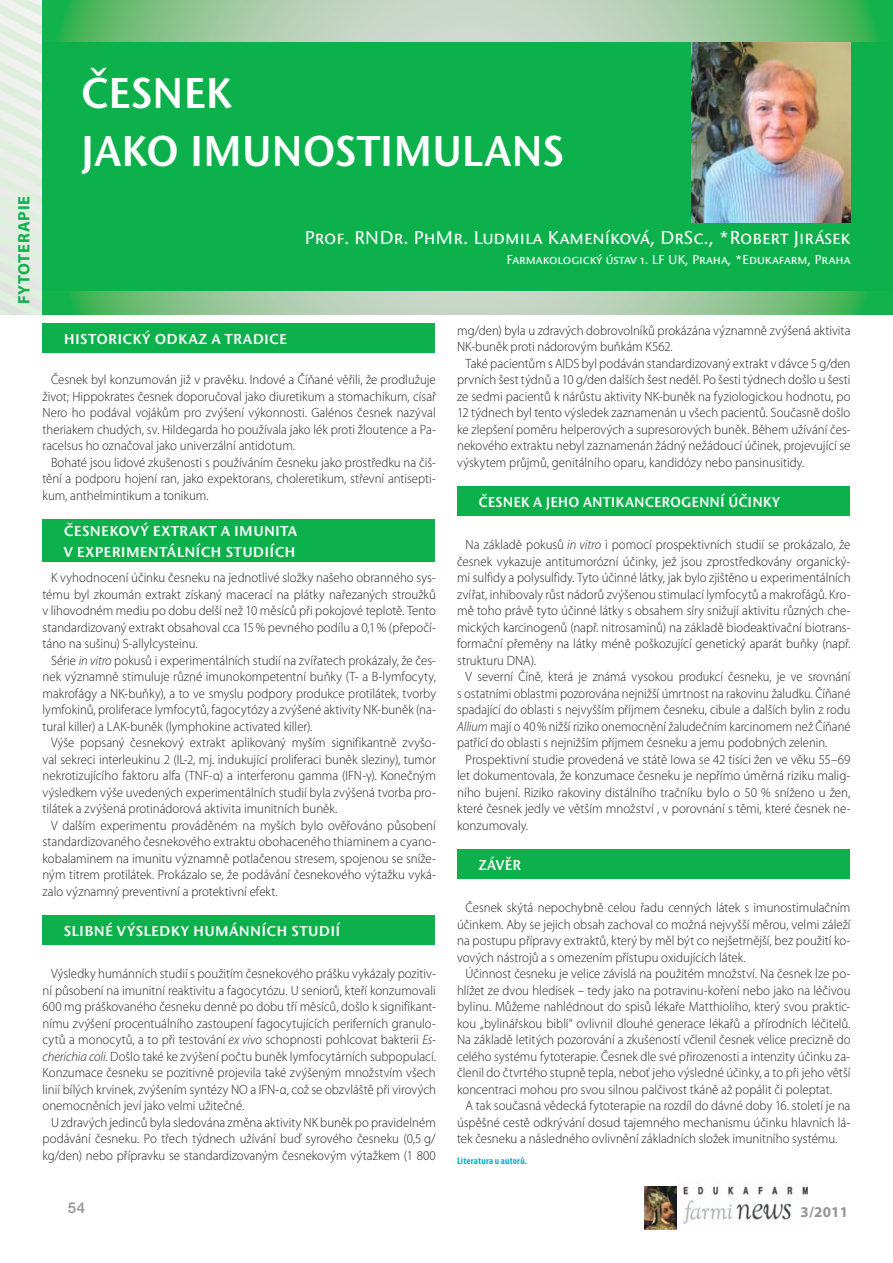
<style>
.page{position:relative;width:893px;height:1263px;background:#fff}
.page>*{position:absolute;margin:0;border:0;box-sizing:border-box;transform-origin:0 0}
.t1{font:45px/58.5px "Stone Sans Itc SCTCE Semi";letter-spacing:-.005em;color:#fff;scale:.95 1}
.t2{font:500 19.5px "Stone Sans Itc SCTCE";color:#fff}
.t3{font:700 16.5px "Myriad Pro";letter-spacing:.05em;color:#0cb14b}
.t4{font:15px/21px "Stone Sans Itc SCTCE Semi";letter-spacing:.02em;color:#fff}
.t5{font:15px "Stone Sans Itc SCTCE Semi";letter-spacing:.02em;color:#fff;scale:.95 1}
.t6{font:700 15px "Myriad Pro";color:#969394}
.t7{font:500 15px "Helvetica Neue LT Pro";color:#939598}
.t8{font:300 13.5px/16.5px "Myriad Pro";color:#231f20;text-align:justify;scale:.95 1}
.t9{font:300 13.5px/16.5px "Myriad Pro";color:#231f20;text-align:justify;scale:.93 1}
.t10{font:300 13.5px/16.5px "Myriad Pro";color:#231f20;text-align:justify;scale:.96 1}
.t11{font:500 13.5px "Stone Sans Itc SCTCE";color:#fff}
.t12{font:700 condensed 9.75px "Myriad Pro";letter-spacing:.02em;color:#00b2c7}
.s1{font-style:italic}
</style>
<div class="page">
<svg style="left:0;top:0;width:43px;height:315px;background:#e0ece0"></svg>
<svg style="left:43px;top:0;width:850px;height:315px;background:#95c89b"></svg>
<div style="left:43px;top:43px;width:850px;height:248px;background:#0cb14b"></div>
<div style="left:43px;top:323px;width:392px;height:30px;background:#0cb14b"></div>
<div style="left:43px;top:519px;width:392px;height:43px;background:#0cb14b"></div>
<div style="left:43px;top:915px;width:392px;height:30px;background:#0cb14b"></div>
<div style="left:457px;top:486px;width:393px;height:30px;background:#0cb14b"></div>
<div style="left:457px;top:849px;width:393px;height:30px;background:#0cb14b"></div>
<img style="left:692px;top:43px;width:158px;height:179px">
<img style="left:676px;top:1186px;width:132px;height:39px">
<img style="left:645px;top:1187px;width:31px;height:42px">
<p class="t3" style="left:18px;top:304px;width:110px;rotate:-90deg">FYTOTERAPIE</p>
<h1 class="t1" style="left:81px;top:63px;width:510px">ČESNEK<br>JAKO IMUNOSTIMULANS</h1>
<h2 class="t2" style="left:305px;top:226px;width:547px">Prof. RNDr. PhMr. Ludmila Kameníková, DrSc., *Robert Jirásek</h2>
<p class="t11" style="left:506px;top:251px;width:346px">Farmakologický ústav 1. LF UK, Praha, *Edukafarm, Praha</p>
<p class="t4" style="left:64px;top:328px;width:225px">HISTORICKÝ ODKAZ A TRADICE</p>
<p class="t8" style="left:43px;top:373px;width:416px;text-indent:9px">Česnek byl konzumován již v pravěku. Indové a Číňané věřili, že prodlužuje život; Hippokrates česnek doporučoval jako diuretikum a stomachikum, císař Nero ho podával vojákům pro zvýšení výkonnosti. Galénos česnek nazýval theriakem chudých, sv. Hildegarda ho používala jako lék proti žloutence a Pa&shy;racelsus ho označoval jako univerzální antidotum.</p>
<p class="t8" style="left:43px;top:455px;width:416px;text-indent:9px">Bohaté jsou lidové zkušenosti s používáním česneku jako prostředku na čiš&shy;tění a podporu hojení ran, jako expektorans, choleretikum, střevní antisepti&shy;kum, anthelmintikum a tonikum.</p>
<p class="t4" style="left:64px;top:520px;width:235px">ČESNEKOVÝ EXTRAKT A IMUNITA<br>V EXPERIMENTÁLNÍCH STUDIÍCH</p>
<p class="t8" style="left:43px;top:571px;width:416px;text-indent:9px">K vyhodnocení účinku česneku na jednotlivé složky našeho obranného sys&shy;tému byl zkoumán extrakt získaný macerací na plátky nařezaných stroužků v lihovodném mediu po dobu delší než 10 měsíců při pokojové teplotě. Tento standardizovaný extrakt obsahoval cca 15 % pevného podílu a 0,1 % (přepočí&shy;táno na sušinu) S-allylcysteinu.</p>
<p class="t8" style="left:43px;top:653px;width:416px;text-indent:9px">Série <span class="s1">in vitro</span> pokusů i experimentálních studií na zvířatech prokázaly, že čes&shy;nek významně stimuluje různé imunokompetentní buňky (T- a B-lymfocyty, makrofágy a NK-buňky), a to ve smyslu podpory produkce protilátek, tvorby lymfokinů, proliferace lymfocytů, fagocytózy a zvýšené aktivity NK-buněk (na&shy;tural killer) a LAK-buněk (lymphokine activated killer).</p>
<p class="t8" style="left:43px;top:736px;width:416px;text-indent:9px">Výše popsaný česnekový extrakt aplikovaný myším signifikantně zvyšo&shy;val sekreci interleukinu 2 (IL-2, mj. indukující proliferaci buněk sleziny), tumor nekrotizujícího faktoru alfa (TNF-α) a interferonu gamma (IFN-γ). Konečným výsledkem výše uvedených experimentálních studií byla zvýšená tvorba pro&shy;tilátek a zvýšená protinádorová aktivita imunitních buněk.</p>
<p class="t8" style="left:43px;top:818px;width:416px;text-indent:9px">V dalším experimentu prováděném na myších bylo ověřováno působení standardizovaného česnekového extraktu obohaceného thiaminem a cyano&shy;kobalaminem na imunitu významně potlačenou stresem, spojenou se sníže&shy;ným titrem protilátek. Prokázalo se, že podávání česnekového výtažku vyká&shy;zalo významný preventivní a protektivní efekt.</p>
<p class="t4" style="left:64px;top:920px;width:278px">SLIBNÉ VÝSLEDKY HUMÁNNÍCH STUDIÍ</p>
<p class="t8" style="left:43px;top:967px;width:416px;text-indent:9px">Výsledky humánních studií s použitím česnekového prášku vykázaly pozitiv&shy;ní působení na imunitní reaktivitu a fagocytózu. U seniorů, kteří konzumovali 600 mg práškovaného česneku denně po dobu tří měsíců, došlo k signifikant&shy;nímu zvýšení procentuálního zastoupení fagocytujících periferních granulo&shy;cytů a monocytů, a to při testování <span class="s1">ex vivo</span> schopnosti pohlcovat bakterii <span class="s1">Es&shy;cherichia coli</span>. Došlo také ke zvýšení počtu buněk lymfocytárních subpopulací.<br>Konzumace česneku se pozitivně projevila také zvýšeným množstvím všech linií bílých krvinek, zvýšením syntézy NO a IFN-α, což se obzvláště při virových onemocněních jeví jako velmi užitečné.</p>
<p class="t8" style="left:43px;top:1115px;width:416px;text-indent:9px">U zdravých jedinců byla sledována změna aktivity NK buněk po pravidelném podávání česneku. Po třech týdnech užívání buď syrového česneku (0,5 g/ kg/den) nebo přípravku se standardizovaným česnekovým výtažkem (1 800</p>
<p class="t8" style="left:457px;top:323px;width:416px">mg/den) byla u zdravých dobrovolníků prokázána významně zvýšená aktivita<br>NK-buněk proti nádorovým buňkám K562.</p>
<p class="t8" style="left:457px;top:356px;width:416px;text-indent:9px">Také pacientům s AIDS byl podáván standardizovaný extrakt v dávce 5 g/den prvních šest týdnů a 10 g/den dalších šest neděl. Po šesti týdnech došlo u šesti ze sedmi pacientů k nárůstu aktivity NK-buněk na fyziologickou hodnotu, po 12 týdnech byl tento výsledek zaznamenán u všech pacientů. Současně došlo ke zlepšení poměru helperových a supresorových buněk. Během užívání čes&shy;nekového extraktu nebyl zaznamenán žádný nežádoucí účinek, projevující se výskytem průjmů, genitálního oparu, kandidózy nebo pansinusitidy.</p>
<p class="t5" style="left:478px;top:493px;width:319px">ČESNEK A JEHO ANTIKANCEROGENNÍ ÚČINKY</p>
<p class="t8" style="left:457px;top:538px;width:416px;text-indent:9px">Na základě pokusů <span class="s1">in vitro</span> i pomocí prospektivních studií se prokázalo, že česnek vykazuje antitumorózní účinky, jež jsou zprostředkovány organický&shy;mi sulfidy a polysulfidy. Tyto účinné látky, jak bylo zjištěno u experimentálních zvířat, inhibovaly růst nádorů zvýšenou stimulací lymfocytů a makrofágů. Kro&shy;mě toho právě tyto účinné látky s obsahem síry snižují aktivitu různých che&shy;mických karcinogenů (např. nitrosaminů) na základě biodeaktivační biotrans&shy;formační přeměny na látky méně poškozující genetický aparát buňky (např. strukturu DNA).</p>
<p class="t9" style="left:457px;top:670px;width:425px;text-indent:9px">V severní Číně, která je známá vysokou produkcí česneku, je ve srovnání s ostatními oblastmi pozorována nejnižší úmrtnost na rakovinu žaludku. Číňané spadající do oblasti s nejvyšším příjmem česneku, cibule a dalších bylin z rodu <span class="s1">Allium</span> mají o 40 % nižší riziko onemocnění žaludečním karcinomem než Číňané patřící do oblasti s nejnižším příjmem česneku a jemu podobných zelenin.</p>
<p class="t10" style="left:457px;top:752px;width:411px;text-indent:9px">Prospektivní studie provedená ve státě Iowa se 42 tisíci žen ve věku 55–69 let dokumentovala, že konzumace česneku je nepřímo úměrná riziku malig&shy;ního bujení. Riziko rakoviny distálního tračníku bylo o 50 % sníženo u žen, které česnek jedly ve větším množství , v porovnání s těmi, které česnek ne&shy;konzumovaly.</p>
<p class="t5" style="left:478px;top:856px;width:46px">ZÁVĚR</p>
<p class="t8" style="left:457px;top:901px;width:416px;text-indent:9px">Česnek skýtá nepochybně celou řadu cenných látek s imunostimulačním účinkem. Aby se jejich obsah zachoval co možná nejvyšší měrou, velmi záleží na postupu přípravy extraktů, který by měl být co nejšetrnější, bez použití ko&shy;vových nástrojů a s omezením přístupu oxidujících látek.</p>
<p class="t8" style="left:457px;top:967px;width:416px;text-indent:9px">Účinnost česneku je velice závislá na použitém množství. Na česnek lze po&shy;hlížet ze dvou hledisek – tedy jako na potravinu-koření nebo jako na léčivou bylinu. Můžeme nahlédnout do spisů lékaře Matthioliho, který svou praktic&shy;kou „bylinářskou biblí“ ovlivnil dlouhé generace lékařů a přírodních léčitelů.<br>Na základě letitých pozorování a zkušeností včlenil česnek velice precizně do celého systému fytoterapie. Česnek dle své přirozenosti a intenzity účinku za&shy;členil do čtvrtého stupně tepla, neboť jeho výsledné účinky, a to při jeho větší koncentraci mohou pro svou silnou palčivost tkáně až popálit či poleptat.</p>
<p class="t8" style="left:457px;top:1099px;width:415px;text-indent:9px">A tak současná vědecká fytoterapie na rozdíl do dávné doby 16. století je na úspěšné cestě odkrývání dosud tajemného mechanismu účinku hlavních lá&shy;tek česneku a následného ovlivnění základních složek imunitního systému.</p>
<p class="t12" style="left:457px;top:1157px;width:72px">Literatura u autorů.</p>
<p class="t7" style="left:68px;top:1202px;width:19px">54</p>
<p class="t6" style="left:801px;top:1206px;width:49px">3/2011</p>
</div>
